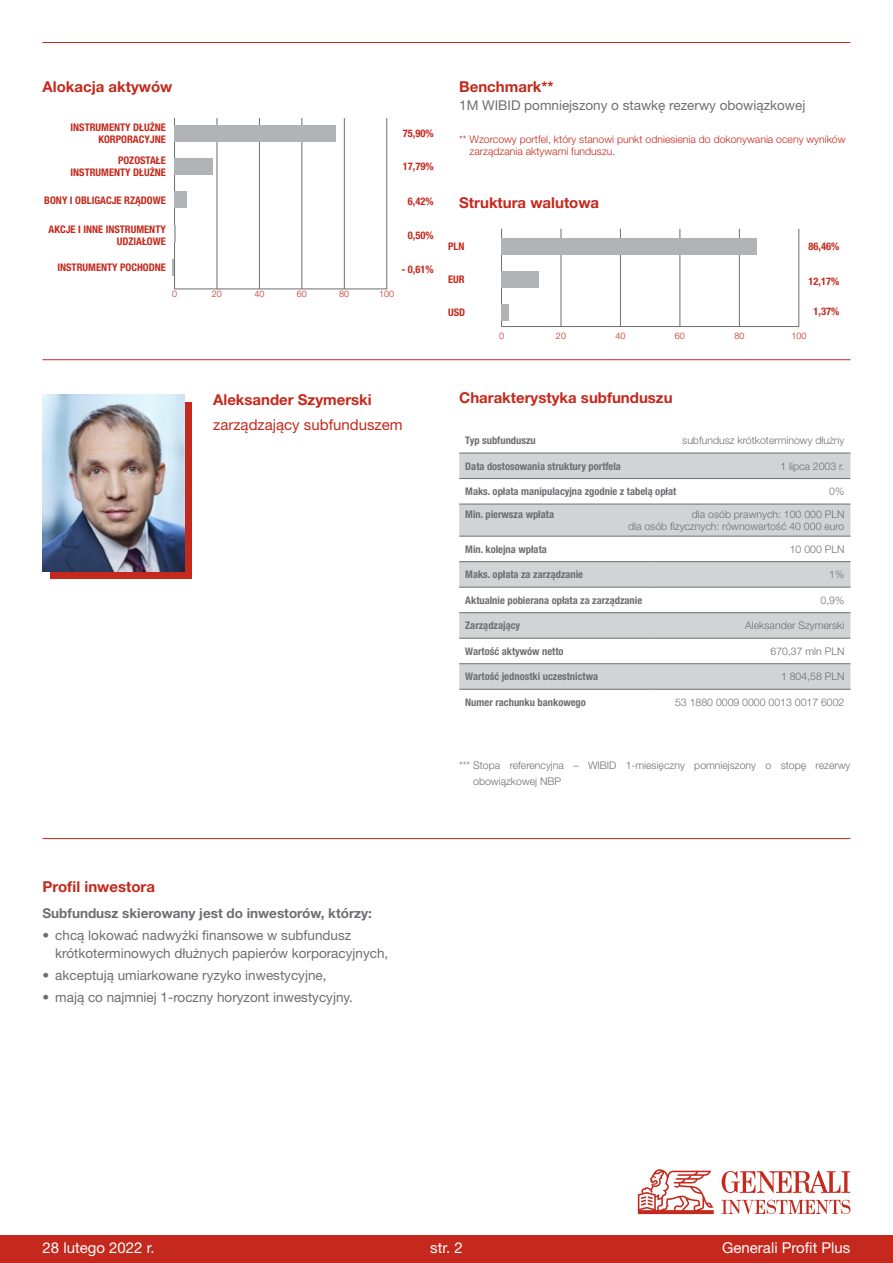
<style>
.page{position:relative;width:893px;height:1263px;background:#fff}
.page>*{position:absolute;margin:0;border:0;box-sizing:border-box;transform-origin:0 0}
.t1{font:700 15px "Helvetica Neue LT Pro";color:#c5281c}
.t2{font:15px "Helvetica Neue LT Pro";color:#fff}
.t3{font:15px "Helvetica Neue LT Pro";color:#c5281c}
.t4{font:13.5px/18px "Helvetica Neue LT Pro";color:#6d6e71}
.t5{font:700 13.5px "Helvetica Neue LT Pro";color:#6d6e71}
.t6{font:300 10.5px/12.6px "Helvetica Neue LT Pro";color:#6d6e71;text-align:right}
.t7{font:700 condensed 10.5px "Helvetica Neue LT Pro";color:#6d6e71}
.t8{font:700 condensed 10.5px/12.6px "Helvetica Neue LT Pro";color:#c5281c;text-align:right}
.t9{font:300 10.5px/12.6px "Helvetica Neue LT Pro";color:#c5281c}
.t10{font:300 9px "Helvetica Neue LT Pro";color:#c5281c}
</style>
<div class="page">
<hr style="left:43px;top:42px;width:807px;height:1px;background:#c5281c">
<hr style="left:43px;top:359px;width:807px;height:1px;background:#c5281c">
<hr style="left:43px;top:838px;width:807px;height:1px;background:#c5281c">
<hr style="left:217px;top:118px;width:1px;height:171px;background:#6d6e71">
<hr style="left:259px;top:118px;width:1px;height:171px;background:#6d6e71">
<hr style="left:302px;top:118px;width:1px;height:171px;background:#6d6e71">
<hr style="left:344px;top:118px;width:1px;height:171px;background:#6d6e71">
<hr style="left:386px;top:118px;width:1px;height:171px;background:#6d6e71">
<hr style="left:174px;top:118px;width:1px;height:171px;background:#6d6e71">
<div style="left:174px;top:125px;width:162px;height:17px;background:#b1b4b6"></div>
<div style="left:174px;top:158px;width:39px;height:17px;background:#b1b4b6"></div>
<div style="left:174px;top:191px;width:13px;height:17px;background:#b1b4b6"></div>
<svg style="left:174px;top:225px;width:2px;height:17px"></svg>
<svg style="left:172px;top:259px;width:2px;height:17px"></svg>
<hr style="left:174px;top:289px;width:213px;height:1px;background:#6d6e71">
<svg style="left:459px;top:454px;width:391px;height:235px;fill:#d1d3d4"></svg>
<hr style="left:459px;top:453px;width:196px;height:1px;background:#6d6e71">
<hr style="left:655px;top:453px;width:195px;height:1px;background:#6d6e71">
<hr style="left:459px;top:478px;width:196px;height:1px;background:#6d6e71">
<hr style="left:655px;top:478px;width:195px;height:1px;background:#6d6e71">
<hr style="left:459px;top:504px;width:196px;height:1px;background:#6d6e71">
<hr style="left:655px;top:504px;width:195px;height:1px;background:#6d6e71">
<hr style="left:459px;top:536px;width:196px;height:1px;background:#6d6e71">
<hr style="left:655px;top:536px;width:195px;height:1px;background:#6d6e71">
<hr style="left:459px;top:561px;width:196px;height:1px;background:#6d6e71">
<hr style="left:655px;top:561px;width:195px;height:1px;background:#6d6e71">
<hr style="left:459px;top:587px;width:196px;height:1px;background:#6d6e71">
<hr style="left:655px;top:587px;width:195px;height:1px;background:#6d6e71">
<hr style="left:459px;top:612px;width:196px;height:1px;background:#6d6e71">
<hr style="left:655px;top:612px;width:195px;height:1px;background:#6d6e71">
<hr style="left:459px;top:638px;width:196px;height:1px;background:#6d6e71">
<hr style="left:655px;top:638px;width:195px;height:1px;background:#6d6e71">
<hr style="left:459px;top:663px;width:196px;height:1px;background:#6d6e71">
<hr style="left:655px;top:663px;width:195px;height:1px;background:#6d6e71">
<hr style="left:459px;top:689px;width:196px;height:1px;background:#6d6e71">
<hr style="left:655px;top:689px;width:195px;height:1px;background:#6d6e71">
<hr style="left:561px;top:229px;width:1px;height:98px;background:#6d6e71">
<hr style="left:620px;top:229px;width:1px;height:98px;background:#6d6e71">
<hr style="left:680px;top:229px;width:1px;height:98px;background:#6d6e71">
<hr style="left:739px;top:229px;width:1px;height:98px;background:#6d6e71">
<hr style="left:799px;top:229px;width:1px;height:98px;background:#6d6e71">
<hr style="left:501px;top:229px;width:1px;height:98px;background:#6d6e71">
<div style="left:502px;top:238px;width:255px;height:17px;background:#b1b4b6"></div>
<div style="left:501px;top:271px;width:38px;height:17px;background:#b1b4b6"></div>
<div style="left:501px;top:304px;width:8px;height:17px;background:#b1b4b6"></div>
<hr style="left:501px;top:326px;width:298px;height:1px;background:#6d6e71">
<div style="left:50px;top:402px;width:142px;height:177px;background:#c5281c"></div>
<img style="left:43px;top:394px;width:141px;height:177px">
<div style="left:0;top:1235px;width:893px;height:28px;background:#c5281c"></div>
<svg style="left:638px;top:1169px;width:76px;height:45px"></svg>
<svg style="left:722px;top:1200px;width:128px;height:14px"></svg>
<svg style="left:722px;top:1171px;width:128px;height:22px"></svg>
<h1 class="t1" style="left:43px;top:77px;width:131px">Alokacja aktywów</h1>
<p class="t8" style="left:70px;top:121px;width:97px">INSTRUMENTY DŁUŻNE<br>KORPORACYJNE</p>
<p class="t8" style="left:70px;top:154px;width:97px">POZOSTAŁE<br>INSTRUMENTY DŁUŻNE</p>
<p class="t8" style="left:44px;top:194px;width:123px">BONY I OBLIGACJE RZĄDOWE</p>
<p class="t8" style="left:49px;top:223px;width:119px">AKCJE I INNE INSTRUMENTY<br>UDZIAŁOWE</p>
<p class="t8" style="left:57px;top:261px;width:110px">INSTRUMENTY POCHODNE</p>
<p class="t10" style="left:172px;top:289px;width:7px">0</p>
<p class="t10" style="left:212px;top:289px;width:12px">20</p>
<p class="t10" style="left:254px;top:289px;width:12px">40</p>
<p class="t10" style="left:297px;top:289px;width:12px">60</p>
<p class="t10" style="left:339px;top:289px;width:12px">80</p>
<p class="t10" style="left:379px;top:289px;width:17px">100</p>
<p class="t8" style="left:403px;top:127px;width:32px">75,90%</p>
<p class="t8" style="left:403px;top:160px;width:32px">17,79%</p>
<p class="t8" style="left:408px;top:195px;width:27px">6,42%</p>
<p class="t8" style="left:408px;top:229px;width:27px">0,50%</p>
<p class="t8" style="left:401px;top:263px;width:34px">- 0,61%</p>
<h1 class="t1" style="left:459px;top:77px;width:96px">Benchmark**</h1>
<p class="t4" style="left:459px;top:96px;width:348px">1M WIBID pomniejszony o stawkę rezerwy obowiązkowej</p>
<p class="t9" style="left:470px;top:133px;width:377px;text-indent:-10px">** Wzorcowy portfel, który stanowi punkt odniesienia do dokonywania oceny wyników zarządzania aktywami funduszu.</p>
<h1 class="t1" style="left:459px;top:193px;width:141px">Struktura walutowa</h1>
<p class="t8" style="left:448px;top:240px;width:18px">PLN</p>
<p class="t8" style="left:448px;top:273px;width:18px">EUR</p>
<p class="t8" style="left:448px;top:306px;width:19px">USD</p>
<p class="t8" style="left:808px;top:240px;width:32px">86,46%</p>
<p class="t8" style="left:808px;top:275px;width:32px">12,17%</p>
<p class="t8" style="left:814px;top:305px;width:27px">1,37%</p>
<p class="t10" style="left:499px;top:330px;width:7px">0</p>
<p class="t10" style="left:556px;top:330px;width:12px">20</p>
<p class="t10" style="left:615px;top:330px;width:12px">40</p>
<p class="t10" style="left:675px;top:330px;width:12px">60</p>
<p class="t10" style="left:734px;top:330px;width:12px">80</p>
<p class="t10" style="left:791px;top:330px;width:17px">100</p>
<h1 class="t1" style="left:213px;top:390px;width:160px">Aleksander Szymerski</h1>
<h1 class="t3" style="left:213px;top:416px;width:191px">zarządzający subfunduszem</h1>
<h1 class="t1" style="left:459px;top:389px;width:215px">Charakterystyka subfunduszu</h1>
<p class="t7" style="left:465px;top:434px;width:72px">Typ subfunduszu</p>
<p class="t6" style="left:682px;top:434px;width:164px">subfundusz krótkoterminowy dłużny</p>
<p class="t7" style="left:465px;top:459px;width:157px">Data dostosowania struktury portfela</p>
<p class="t6" style="left:780px;top:459px;width:66px">1 lipca 2003 r.</p>
<p class="t7" style="left:465px;top:485px;width:213px">Maks. opłata manipulacyjna zgodnie z tabelą opłat</p>
<p class="t6" style="left:829px;top:485px;width:17px">0%</p>
<p class="t7" style="left:465px;top:507px;width:90px">Min. pierwsza wpłata</p>
<p class="t6" style="left:628px;top:507px;width:218px">dla osób prawnych: 100 000 PLN<br>dla osób fizycznych: równowartość 40 000 euro</p>
<p class="t7" style="left:465px;top:543px;width:83px">Min. kolejna wpłata</p>
<p class="t6" style="left:790px;top:542px;width:56px">10 000 PLN</p>
<p class="t7" style="left:465px;top:568px;width:119px">Maks. opłata za zarządzanie</p>
<p class="t6" style="left:829px;top:568px;width:17px">1%</p>
<p class="t7" style="left:465px;top:594px;width:178px">Aktualnie pobierana opłata za zarządzanie</p>
<p class="t6" style="left:820px;top:593px;width:25px">0,9%</p>
<p class="t7" style="left:465px;top:619px;width:56px">Zarządzający</p>
<p class="t6" style="left:745px;top:619px;width:101px">Aleksander Szymerski</p>
<p class="t7" style="left:465px;top:645px;width:100px">Wartość aktywów netto</p>
<p class="t6" style="left:770px;top:644px;width:75px">670,37 mln PLN</p>
<p class="t7" style="left:465px;top:670px;width:134px">Wartość jednostki uczestnictwa</p>
<p class="t6" style="left:781px;top:670px;width:65px">1 804,58 PLN</p>
<p class="t7" style="left:465px;top:696px;width:122px">Numer rachunku bankowego</p>
<p class="t6" style="left:675px;top:695px;width:171px">53 1880 0009 0000 0013 0017 6002</p>
<p class="t6" style="left:473px;top:756px;width:379px;line-height:16.5px;text-align:left;text-indent:-14px">*** Stopa referencyjna – WIBID 1-miesięczny pomniejszony o stopę rezerwy obowiązkowej NBP</p>
<h1 class="t1" style="left:43px;top:877px;width:114px">Profil inwestora</h1>
<p class="t5" style="left:43px;top:904px;width:331px">Subfundusz skierowany jest do inwestorów, którzy:</p>
<p class="t4" style="left:55px;top:926px;width:335px;text-indent:-13px">• chcą lokować nadwyżki finansowe w subfundusz krótkoterminowych dłużnych papierów korporacyjnych,</p>
<p class="t4" style="left:43px;top:966px;width:286px">• akceptują umiarkowane ryzyko inwestycyjne,</p>
<p class="t4" style="left:43px;top:988px;width:312px">• mają co najmniej 1-roczny horyzont inwestycyjny.</p>
<h1 class="t2" style="left:43px;top:1238px;width:114px">28 lutego 2022 r.</h1>
<h1 class="t2" style="left:430px;top:1238px;width:34px">str. 2</h1>
<h1 class="t2" style="left:722px;top:1238px;width:130px">Generali Profit Plus</h1>
</div>
